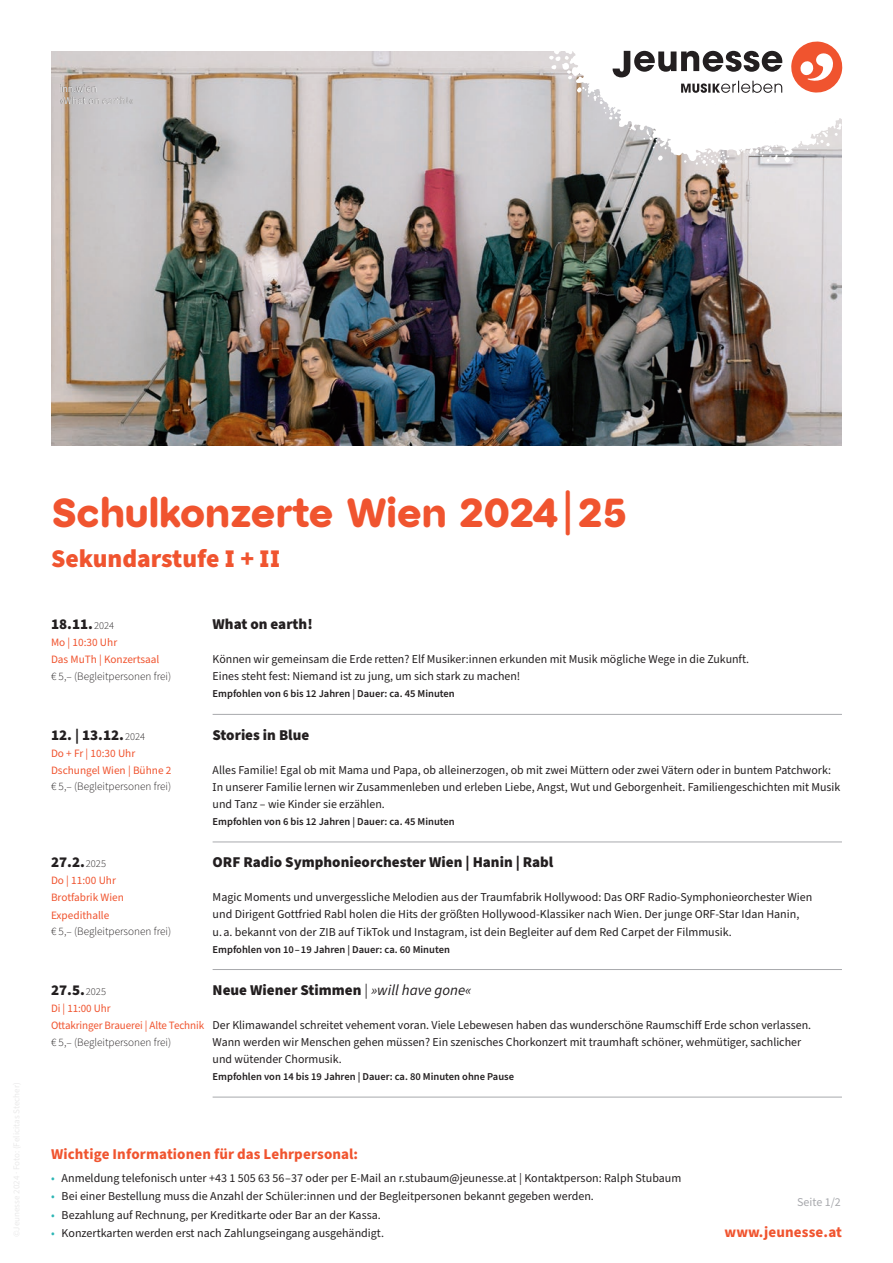
<style>
.page{position:relative;width:893px;height:1263px;background:#fff}
.page>*{position:absolute;margin:0;border:0;box-sizing:border-box;transform-origin:0 0}
.t1{font:100 40.5px "Atyp Kido";letter-spacing:-.005em;color:#f0542f}
.t2{font:900 25.5px "Source Sans Pro";color:#f0542f}
.t3{font:900 15px "Source Sans Pro";color:#231f20}
.t4{font:700 15px "Source Sans Pro";letter-spacing:.01em;color:#f0542f}
.t5{font:12px/17px "Source Sans Pro";color:#231f20}
.t6{font:12px "Source Sans Pro";color:#a8a9ad}
.t7{font:11.25px/17px "Source Sans Pro";color:#f0542f}
.t8{font:300 11.25px "Source Sans Pro";color:#231f20}
.t9{font:600 10.5px "Source Sans Pro";color:#231f20}
.t10{font:10.5px/12px "Source Sans Pro";color:#fff}
.s1{font-weight:300;font-size:10.5px}
.s2{font-weight:700}
.s3{font-weight:400;font-style:italic}
.s4{color:#2db6b5}
</style>
<div class="page">
<hr style="left:213px;top:714px;width:629px;height:1px;background:#a8a9ad">
<hr style="left:213px;top:842px;width:629px;height:1px;background:#a8a9ad">
<hr style="left:213px;top:969px;width:629px;height:1px;background:#a8a9ad">
<hr style="left:213px;top:1097px;width:629px;height:1px;background:#a8a9ad">
<img style="left:51px;top:51px;width:791px;height:395px">
<svg style="left:544px;top:51px;width:298px;height:110px"></svg>
<svg style="left:658px;top:156px;width:5px;height:4px"></svg>
<svg style="left:643px;top:129px;width:24px;height:20px"></svg>
<svg style="left:801px;top:145px;width:7px;height:5px"></svg>
<svg style="left:743px;top:150px;width:5px;height:3px"></svg>
<svg style="left:817px;top:124px;width:25px;height:22px"></svg>
<svg style="left:696px;top:150px;width:36px;height:16px"></svg>
<svg style="left:754px;top:146px;width:36px;height:16px"></svg>
<svg style="left:60px;top:85px;width:73px;height:19px"></svg>
<svg style="left:549px;top:50px;width:233px;height:70px"></svg>
<svg style="left:790px;top:41px;width:53px;height:53px"></svg>
<p class="t10" style="left:60px;top:82px;width:75px">inn.wien<br>»What on earth!«</p>
<h1 class="t1" style="left:51px;top:482px;width:577px">Schulkonzerte Wien 2024|25</h1>
<h2 class="t2" style="left:51px;top:541px;width:231px">Sekundarstufe I + II</h2>
<p class="t3" style="left:51px;top:614px;width:65px">18.11.<span class="s1">2024</span></p>
<p class="t7" style="left:51px;top:634px;width:110px">Mo | 10:30 Uhr<br>Das MuTh | Konzertsaal</p>
<p class="t8" style="left:51px;top:669px;width:122px">€ 5,– (Begleitpersonen frei)</p>
<p class="t3" style="left:51px;top:724px;width:96px">12. <span class="s2">|</span> 13.12.<span class="s1">2024</span></p>
<p class="t7" style="left:51px;top:745px;width:122px">Do + Fr | 10:30 Uhr<br>Dschungel Wien | Bühne 2</p>
<p class="t8" style="left:51px;top:779px;width:122px">€ 5,– (Begleitpersonen frei)</p>
<p class="t3" style="left:51px;top:852px;width:56px">27.2.<span class="s1">2025</span></p>
<p class="t7" style="left:51px;top:873px;width:74px">Do | 11:00 Uhr<br>Brotfabrik Wien<br>Expedithalle</p>
<p class="t8" style="left:51px;top:924px;width:122px">€ 5,– (Begleitpersonen frei)</p>
<p class="t3" style="left:213px;top:614px;width:102px">What on earth!</p>
<p class="t5" style="left:213px;top:651px;width:538px">Können wir gemeinsam die Erde retten? Elf Musiker:innen erkunden mit Musik mögliche Wege in die Zukunft.<br>Eines steht fest: Niemand ist zu jung, um sich stark zu machen!</p>
<p class="t9" style="left:213px;top:687px;width:244px">Empfohlen von 6 bis 12 Jahren | Dauer: ca. 45 Minuten</p>
<p class="t3" style="left:213px;top:724px;width:98px">Stories in Blue</p>
<p class="t5" style="left:213px;top:762px;width:629px">Alles Familie! Egal ob mit Mama und Papa, ob alleinerzogen, ob mit zwei Müttern oder zwei Vätern oder in buntem Patchwork:<br>In unserer Familie lernen wir Zusammenleben und erleben Liebe, Angst, Wut und Geborgenheit. Familiengeschichten mit Musik und Tanz – wie Kinder sie erzählen.</p>
<p class="t9" style="left:213px;top:814px;width:244px">Empfohlen von 6 bis 12 Jahren | Dauer: ca. 45 Minuten</p>
<p class="t3" style="left:213px;top:852px;width:342px">ORF Radio Symphonieorchester Wien | Hanin | Rabl</p>
<p class="t5" style="left:213px;top:889px;width:601px">Magic Moments und unvergessliche Melodien aus der Traumfabrik Hollywood: Das ORF Radio-Symphonieorchester Wien und Dirigent Gottfried Rabl holen die Hits der größten Hollywood-Klassiker nach Wien. Der junge ORF-Star Idan Hanin,<br>u. a. bekannt von der ZIB auf TikTok und Instagram, ist dein Begleiter auf dem Red Carpet der Filmmusik.</p>
<p class="t9" style="left:213px;top:942px;width:239px">Empfohlen von 10 – 19 Jahren | Dauer: ca. 60 Minuten</p>
<p class="t3" style="left:51px;top:980px;width:56px">27.5.<span class="s1">2025</span></p>
<p class="t7" style="left:51px;top:1000px;width:155px">Di | 11:00 Uhr<br>Ottakringer Brauerei | Alte Technik</p>
<p class="t8" style="left:51px;top:1034px;width:122px">€ 5,– (Begleitpersonen frei)</p>
<p class="t3" style="left:213px;top:980px;width:260px">Neue Wiener Stimmen <span class="s3">| »will have gone«</span></p>
<p class="t5" style="left:213px;top:1017px;width:600px">Der Klimawandel schreitet vehement voran. Viele Lebewesen haben das wunderschöne Raumschiff Erde schon verlassen.<br>Wann werden wir Menschen gehen müssen? Ein szenisches Chorkonzert mit traumhaft schöner, wehmütiger, sachlicher und wütender Chormusik.</p>
<p class="t9" style="left:213px;top:1069px;width:303px">Empfohlen von 14 bis 19 Jahren | Dauer: ca. 80 Minuten ohne Pause</p>
<p class="t4" style="left:51px;top:1144px;width:309px">Wichtige Informationen für das Lehrpersonal:</p>
<p class="t5" style="left:51px;top:1169px;width:632px"><span class="s4">•</span> Anmeldung telefonisch unter +43 1 505 63 56 – 37 oder per E-Mail an r.stubaum@jeunesse.at | Kontaktperson: Ralph Stubaum</p>
<p class="t5" style="left:51px;top:1188px;width:544px"><span class="s4">•</span> Bei einer Bestellung muss die Anzahl der Schüler:innen und der Begleitpersonen bekannt gegeben werden.</p>
<p class="t5" style="left:51px;top:1207px;width:331px"><span class="s4">•</span> Bezahlung auf Rechnung, per Kreditkarte oder Bar an der Kassa.</p>
<p class="t5" style="left:51px;top:1225px;width:335px"><span class="s4">•</span> Konzertkarten werden erst nach Zahlungseingang ausgehändigt.</p>
<p class="t6" style="left:797px;top:1194px;width:45px">Seite 1/2</p>
<p class="t4" style="left:724px;top:1222px;width:119px">www.jeunesse.at</p>
</div>
